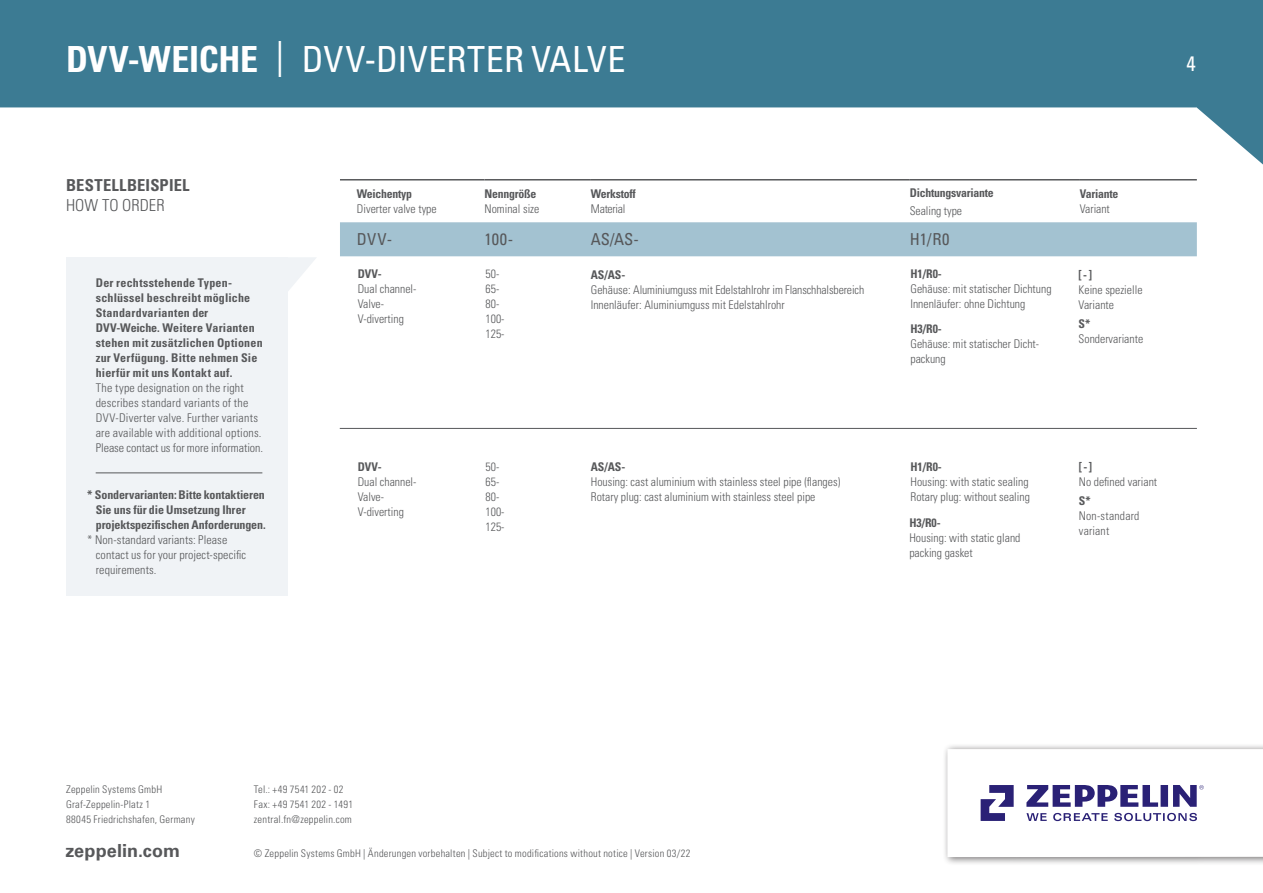
<style>
.page{position:relative;width:1263px;height:893px;background:#fff}
.page>*{position:absolute;margin:0;border:0;box-sizing:border-box;transform-origin:0 0}
.t1{font:condensed 36px "Univers LT Std";letter-spacing:.01em;color:#fff}
.t2{font:condensed 21px "Univers LT Std";color:#fff}
.t3{font:700 18px "Univers LT Std";letter-spacing:.01em;color:#57585a}
._01_Header_Intro_DE{font:condensed 16.5px "Univers LT Std";letter-spacing:.005em;color:#57585a}
._01_Header_Intro_DE-2{font:700 condensed 16.5px "Univers LT Std";letter-spacing:.01em;color:#57585a}
._01_Header_Intro_EN{font:300 condensed 16.5px "Univers LT Std";letter-spacing:.005em;color:#57585a}
.Tabelle_EN{font:300 condensed 12px/15px "Univers LT Std";color:#57585a}
.Legenden_DE{font:300 condensed 12px/15px "Univers LT Std";letter-spacing:.01em;color:#57585a}
.Legenden_DE-2{font:700 condensed 12px/15px "Univers LT Std";letter-spacing:.015em;color:#57585a}
.Legenden_DE-3{font:700 condensed 12px/15px "Univers LT Std";letter-spacing:-.01em;color:#57585a}
.Tabelle_EN-2{font:700 condensed 12px "Univers LT Std";color:#57585a}
.Tabelle_DE{font:700 condensed 12px "Univers LT Std";letter-spacing:-.02em;color:#57585a}
.Tabelle_EN-3{font:300 condensed 12px "Univers LT Std";letter-spacing:-.025em;color:#57585a}
.t4{font:300 condensed 10.5px/15px "Univers LT Std";letter-spacing:.02em;color:#57585a}
.s1{font-weight:700}
</style>
<div class="page">
<svg style="left:0;top:0;width:1263px;height:164px;fill:#3c7b93"></svg>
<div style="left:942px;top:743px;width:321px;height:122px;background:#231f20;opacity:.6"></div>
<div style="left:947px;top:749px;width:316px;height:108px;background:#fff"></div>
<svg style="left:1026px;top:785px;width:178px;height:22px"></svg>
<svg style="left:981px;top:785px;width:33px;height:36px"></svg>
<svg style="left:1026px;top:813px;width:171px;height:8px"></svg>
<div style="left:340px;top:222px;width:857px;height:34px;background:#a3c2d1"></div>
<svg style="left:340px;top:179px;width:17px;height:2px"></svg>
<hr style="left:357px;top:179px;width:128px;height:2px;background:#57585a">
<hr style="left:485px;top:179px;width:106px;height:2px;background:#57585a">
<hr style="left:591px;top:179px;width:319px;height:2px;background:#57585a">
<hr style="left:910px;top:179px;width:170px;height:2px;background:#57585a">
<hr style="left:1080px;top:179px;width:117px;height:2px;background:#57585a">
<div style="left:66px;top:257px;width:221px;height:338px;background:#f0f3f6"></div>
<svg style="left:287px;top:257px;width:29px;height:36px"></svg>
<hr style="left:340px;top:428px;width:857px;height:1px;background:#57585a">
<hr style="left:96px;top:473px;width:166px;height:1px;background:#57585a">
<h1 class="t1" style="left:66px;top:36px;width:561px"><span class="s1">DVV-WEICHE</span> | DVV-DIVERTER VALVE</h1>
<h2 class="t2" style="left:1186px;top:50px;width:11px">4</h2>
<p class="_01_Header_Intro_DE-2" style="left:66px;top:175px;width:125px">BESTELLBEISPIEL</p>
<p class="_01_Header_Intro_EN" style="left:66px;top:195px;width:100px">HOW TO ORDER</p>
<p class="Legenden_DE-2" style="left:96px;top:275px;width:168px">Der rechtsstehende Typen&shy;schlüssel beschreibt mögliche<br>Standardvarianten der<br>DVV-Weiche. Weitere Varianten stehen mit zusätzlichen Optionen zur Verfügung. Bitte nehmen Sie hierfür mit uns Kontakt auf.</p>
<p class="Legenden_DE" style="left:96px;top:380px;width:169px">The type designation on the right describes standard variants of the DVV-Diverter valve. Further variants are available with additional options.<br>Please contact us for more information.</p>
<p class="Legenden_DE-3" style="left:96px;top:487px;width:171px;text-indent:-9px">* Sondervarianten: Bitte kontaktieren<br>Sie uns für die Umsetzung Ihrer projektspezifischen Anforderungen.</p>
<p class="Legenden_DE" style="left:96px;top:532px;width:152px;text-indent:-9px">* Non-standard variants: Please contact us for your project-specific requirements.</p>
<p class="Tabelle_DE" style="left:357px;top:187px;width:57px">Weichentyp</p>
<p class="Tabelle_EN" style="left:357px;top:202px;width:81px">Diverter valve type</p>
<p class="Tabelle_DE" style="left:485px;top:187px;width:53px">Nenngröße</p>
<p class="Tabelle_EN" style="left:485px;top:202px;width:56px">Nominal size</p>
<p class="Tabelle_DE" style="left:591px;top:187px;width:46px">Werkstoff</p>
<p class="Tabelle_EN-3" style="left:591px;top:202px;width:36px">Material</p>
<p class="Tabelle_DE" style="left:910px;top:185px;width:85px">Dichtungsvariante</p>
<p class="Tabelle_EN" style="left:910px;top:203px;width:54px">Sealing type</p>
<p class="_01_Header_Intro_DE" style="left:357px;top:229px;width:37px">DVV-</p>
<p class="_01_Header_Intro_DE" style="left:485px;top:229px;width:30px">100-</p>
<p class="_01_Header_Intro_DE" style="left:591px;top:229px;width:49px">AS/AS-</p>
<p class="_01_Header_Intro_DE" style="left:910px;top:229px;width:41px">H1/R0</p>
<p class="Tabelle_EN-2" style="left:358px;top:266px;width:25px">DVV-</p>
<p class="Tabelle_EN" style="left:358px;top:281px;width:60px">Dual channel-<br>Valve-</p>
<p class="Tabelle_EN" style="left:358px;top:311px;width:48px">V-diverting</p>
<p class="Tabelle_EN" style="left:486px;top:266px;width:15px">50-</p>
<p class="Tabelle_EN" style="left:486px;top:281px;width:15px">65-</p>
<p class="Tabelle_EN" style="left:486px;top:296px;width:15px">80-</p>
<p class="Tabelle_EN" style="left:486px;top:311px;width:20px">100-</p>
<p class="Tabelle_EN" style="left:486px;top:326px;width:20px">125-</p>
<p class="Tabelle_EN-2" style="left:591px;top:267px;width:36px">AS/AS-</p>
<p class="Tabelle_EN" style="left:591px;top:282px;width:275px">Gehäuse: Aluminiumguss mit Edelstahlrohr im Flanschhalsbereich</p>
<p class="Tabelle_EN" style="left:591px;top:297px;width:195px">Innenläufer: Aluminiumguss mit Edelstahlrohr</p>
<p class="Tabelle_EN-2" style="left:910px;top:266px;width:33px">H1/R0-</p>
<p class="Tabelle_EN" style="left:910px;top:281px;width:143px">Gehäuse: mit statischer Dichtung</p>
<p class="Tabelle_EN" style="left:910px;top:296px;width:116px">Innenläufer: ohne Dichtung</p>
<p class="Tabelle_EN-2" style="left:910px;top:321px;width:33px">H3/R0-</p>
<p class="Tabelle_EN" style="left:910px;top:336px;width:130px">Gehäuse: mit statischer Dicht&shy;packung</p>
<p class="Tabelle_DE" style="left:1080px;top:187px;width:40px">Variante</p>
<p class="Tabelle_EN" style="left:1080px;top:202px;width:31px">Variant</p>
<p class="Tabelle_EN-2" style="left:1078px;top:267px;width:15px">[-]</p>
<p class="Tabelle_EN" style="left:1078px;top:282px;width:65px">Keine spezielle<br>Variante</p>
<p class="Tabelle_EN-2" style="left:1078px;top:316px;width:13px">S*</p>
<p class="Tabelle_EN" style="left:1078px;top:331px;width:66px">Sondervariante</p>
<p class="Tabelle_EN-2" style="left:358px;top:460px;width:25px">DVV-</p>
<p class="Tabelle_EN" style="left:358px;top:475px;width:60px">Dual channel-</p>
<p class="Tabelle_EN" style="left:358px;top:490px;width:28px">Valve-</p>
<p class="Tabelle_EN" style="left:358px;top:505px;width:48px">V-diverting</p>
<p class="Tabelle_EN" style="left:486px;top:459px;width:15px">50-</p>
<p class="Tabelle_EN" style="left:486px;top:474px;width:15px">65-</p>
<p class="Tabelle_EN" style="left:486px;top:489px;width:15px">80-</p>
<p class="Tabelle_EN" style="left:486px;top:504px;width:20px">100-</p>
<p class="Tabelle_EN" style="left:486px;top:519px;width:20px">125-</p>
<p class="Tabelle_EN-2" style="left:591px;top:460px;width:36px">AS/AS-</p>
<p class="Tabelle_EN" style="left:591px;top:475px;width:251px">Housing: cast aluminium with stainless steel pipe (flanges)</p>
<p class="Tabelle_EN" style="left:591px;top:490px;width:226px">Rotary plug: cast aluminium with stainless steel pipe</p>
<p class="Tabelle_EN-2" style="left:910px;top:459px;width:33px">H1/R0-</p>
<p class="Tabelle_EN" style="left:910px;top:474px;width:120px">Housing: with static sealing</p>
<p class="Tabelle_EN" style="left:910px;top:489px;width:121px">Rotary plug: without sealing</p>
<p class="Tabelle_EN-2" style="left:909px;top:515px;width:33px">H3/R0-</p>
<p class="Tabelle_EN" style="left:909px;top:530px;width:113px">Housing: with static gland</p>
<p class="Tabelle_EN" style="left:909px;top:545px;width:65px">packing gasket</p>
<p class="Tabelle_EN-2" style="left:1079px;top:459px;width:15px">[-]</p>
<p class="Tabelle_EN" style="left:1079px;top:474px;width:80px">No defined variant</p>
<p class="Tabelle_EN-2" style="left:1079px;top:494px;width:13px">S*</p>
<p class="Tabelle_EN" style="left:1079px;top:508px;width:62px">Non-standard variant</p>
<p class="t4" style="left:66px;top:782px;width:130px">Zeppelin Systems GmbH<br>Graf-Zeppelin-Platz 1<br>88045 Friedrichshafen, Germany</p>
<p class="t4" style="left:254px;top:782px;width:101px">Tel.: +49 7541 202 - 02<br>Fax: +49 7541 202 - 1491 zentral.fn@zeppelin.com</p>
<h3 class="t3" style="left:65px;top:840px;width:116px">zeppelin.com</h3>
<p class="t4" style="left:254px;top:846px;width:438px">© Zeppelin Systems GmbH | Änderungen vorbehalten | Subject to modifications without notice | Version 03/22</p>
</div>
